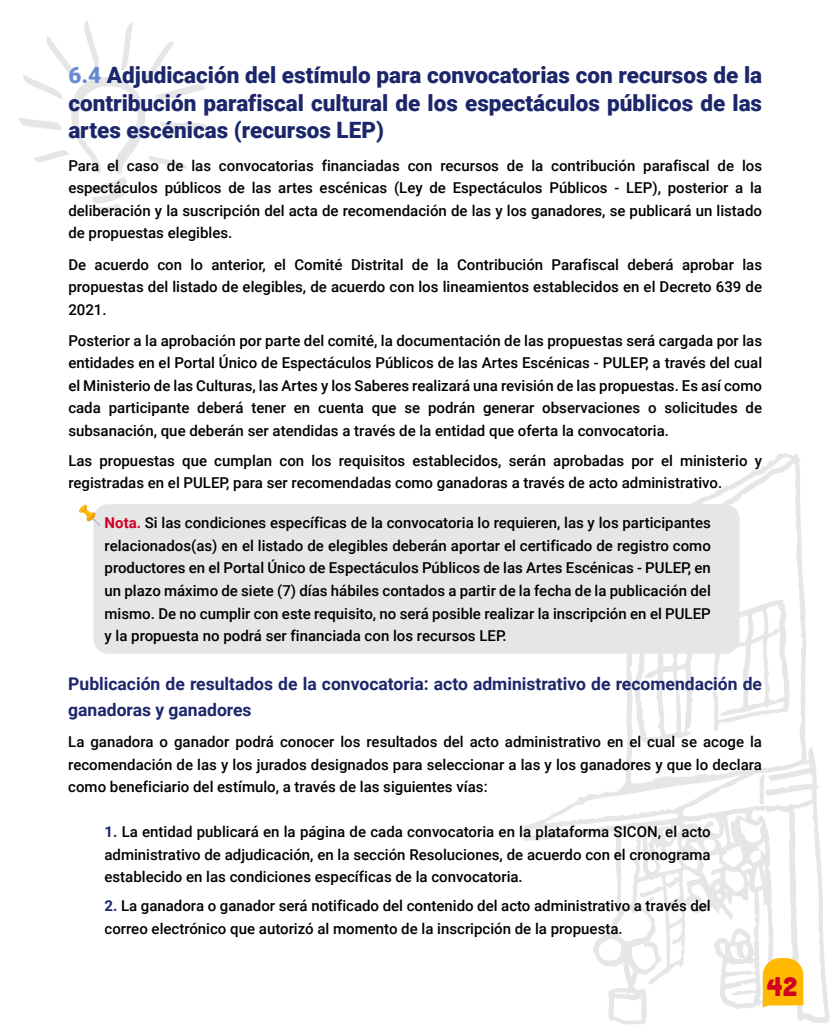
<style>
.page{position:relative;width:833px;height:1028px;background:#fff}
.page>*{position:absolute;margin:0;border:0;box-sizing:border-box;transform-origin:0 0}
.t1{font:26.25px "Cubano";color:#d10123}
.t2{font:900 22.5px/27.5px "Roboto";color:#1c276b;text-align:justify}
.t3{font:700 17.5px/26.2px "Roboto";color:#1c276b}
.t4{font:500 15px/22.5px "Roboto";color:#000;text-align:justify}
.s1{color:#6a88d3}
.s2{font-weight:700;color:#d10123}
.s3{font-weight:700;color:#1c276b}
</style>
<div class="page">
<svg style="left:19px;top:20px;width:191px;height:193px"></svg>
<svg style="left:521px;top:453px;width:309px;height:571px"></svg>
<svg style="left:643px;top:896px;width:11px;height:9px"></svg>
<svg style="left:713px;top:599px;width:77px;height:132px"></svg>
<svg style="left:634px;top:653px;width:60px;height:90px"></svg>
<svg style="left:759px;top:774px;width:6px;height:30px"></svg>
<svg style="left:762px;top:958px;width:41px;height:50px;background:#fec120"></svg>
<div style="left:93px;top:504px;width:646px;height:149px;background:#e6e6e6;border-radius:14px"></div>
<svg style="left:79px;top:504px;width:21px;height:22px"></svg>
<h2 class="t2" style="left:68px;top:61px;width:695px"><span class="s1">6.4</span> Adjudicación del estímulo para convocatorias con recursos de la contribución parafiscal cultural de los espectáculos públicos de las artes escénicas (recursos LEP)</h2>
<p class="t4" style="left:68px;top:154px;width:695px">Para el caso de las convocatorias financiadas con recursos de la contribución parafiscal de los espectáculos públicos de las artes escénicas (Ley de Espectáculos Públicos - LEP), posterior a la deliberación y la suscripción del acta de recomendación de las y los ganadores, se publicará un listado de propuestas elegibles.</p>
<p class="t4" style="left:68px;top:252px;width:695px">De acuerdo con lo anterior, el Comité Distrital de la Contribución Parafiscal deberá aprobar las propuestas del listado de elegibles, de acuerdo con los lineamientos establecidos en el Decreto 639 de 2021.</p>
<p class="t4" style="left:68px;top:329px;width:695px">Posterior a la aprobación por parte del comité, la documentación de las propuestas será cargada por las entidades en el Portal Único de Espectáculos Públicos de las Artes Escénicas - PULEP, a través del cual el Ministerio de las Culturas, las Artes y los Saberes realizará una revisión de las propuestas. Es así como cada participante deberá tener en cuenta que se podrán generar observaciones o solicitudes de subsanación, que deberán ser atendidas a través de la entidad que oferta la convocatoria.</p>
<p class="t4" style="left:68px;top:449px;width:695px">Las propuestas que cumplan con los requisitos establecidos, serán aprobadas por el ministerio y registradas en el PULEP, para ser recomendadas como ganadoras a través de acto administrativo.</p>
<p class="t4" style="left:105px;top:511px;width:608px"><span class="s2">Nota.</span> Si las condiciones específicas de la convocatoria lo requieren, las y los participantes relacionados(as) en el listado de elegibles deberán aportar el certificado de registro como productores en el Portal Único de Espectáculos Públicos de las Artes Escénicas - PULEP, en un plazo máximo de siete (7) días hábiles contados a partir de la fecha de la publicación del mismo. De no cumplir con este requisito, no será posible realizar la inscripción en el PULEP y la propuesta no podrá ser financiada con los recursos LEP.</p>
<p class="t3" style="left:68px;top:670px;width:695px">Publicación de resultados de la convocatoria: acto administrativo de recomendación de ganadoras y ganadores</p>
<p class="t4" style="left:68px;top:730px;width:695px">La ganadora o ganador podrá conocer los resultados del acto administrativo en el cual se acoge la recomendación de las y los jurados designados para seleccionar a las y los ganadores y que lo declara como beneficiario del estímulo, a través de las siguientes vías:</p>
<p class="t4" style="left:104px;top:820px;width:608px"><span class="s3">1.</span> La entidad publicará en la página de cada convocatoria en la plataforma SICON, el acto administrativo de adjudicación, en la sección Resoluciones, de acuerdo con el cronograma establecido en las condiciones específicas de la convocatoria.</p>
<p class="t4" style="left:104px;top:894px;width:608px"><span class="s3">2.</span> La ganadora o ganador será notificado del contenido del acto administrativo a través del correo electrónico que autorizó al momento de la inscripción de la propuesta.</p>
<h1 class="t1" style="left:767px;top:970px;width:32px">42</h1>
</div>
